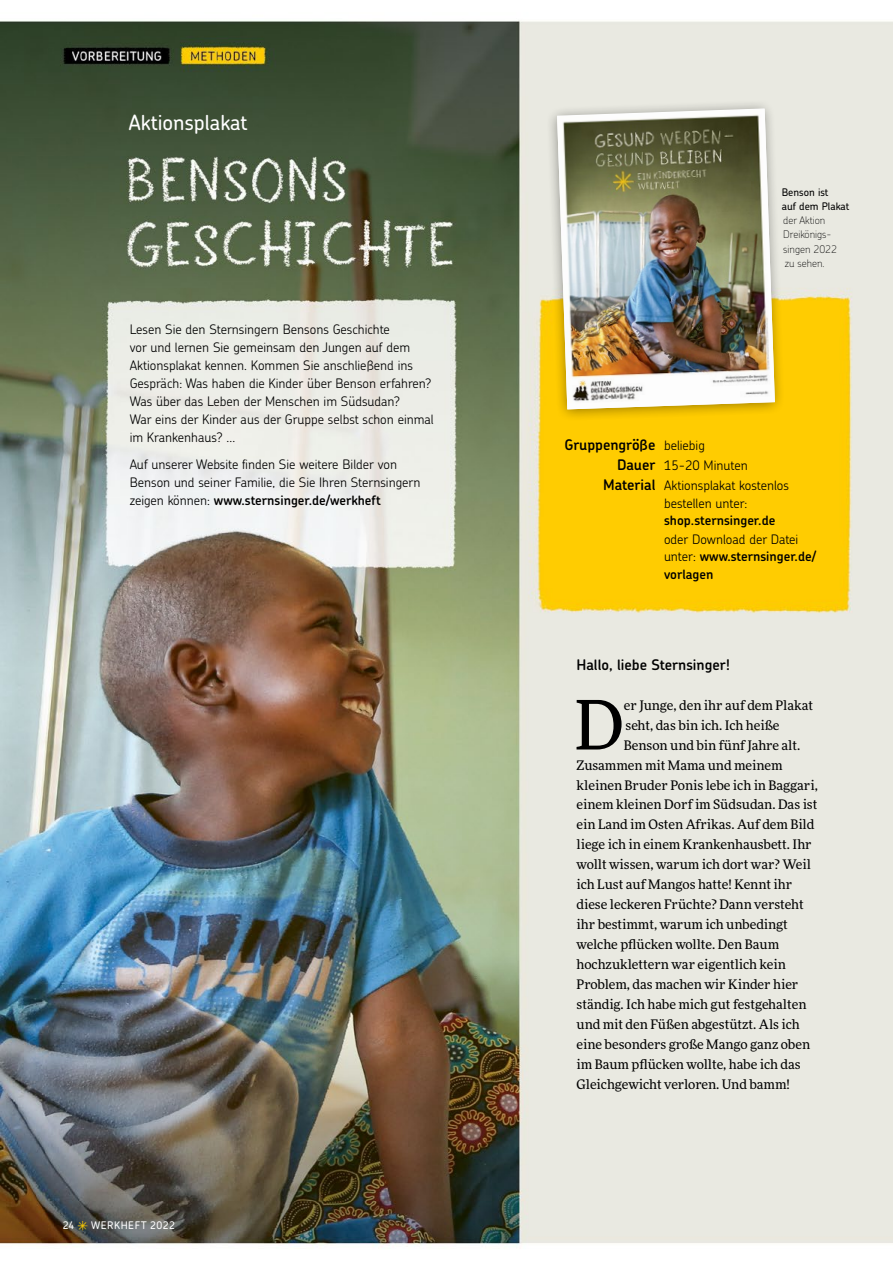
<style>
.page{position:relative;width:893px;height:1263px;background:#fff}
.page>*{position:absolute;margin:0;border:0;box-sizing:border-box;transform-origin:0 0}
.t1{font:67.95px "More Pro";color:#000}
.t2{font:500 21px "Chevin";color:#fff}
.t3{font:600 14.7px "Chevin";color:#000}
.t4{font:13.2px "More Pro";color:#000}
.t5{font:300 13.2px/18px "Chevin";color:#000}
.t6{font:600 13.2px/17.5px "Chevin";color:#000}
.t7{font:100 10.5px/14.2px "Chevin";color:#000}
.t8{font:500 10.5px/14.2px "Chevin";color:#000}
.t9{font:500 10.5px "Chevin";letter-spacing:.05em;color:#fff}
.s1{font-weight:600}
.s2{font-family:"Sternsinger";font-weight:400;color:#fc0}
.s3{font-weight:300;font-size:13.2px}
.s4{font-weight:600;font-size:14.7px}
.s5{font-weight:300}
</style>
<div class="page">
<img style="left:0;top:21px;width:893px;height:1226px">
<svg style="left:545px;top:96px;width:242px;height:326px;background:#ecd77e"></svg>
<img style="left:557px;top:109px;width:218px;height:300px">
<h2 class="t2" style="left:129px;top:109px;width:120px">Aktionsplakat</h2>
<p class="t5" style="left:130px;top:320px;width:306px">Lesen Sie den Sternsingern Bensons Geschichte<br>vor und lernen Sie gemeinsam den Jungen auf dem Aktionsplakat kennen. Kommen Sie anschließend ins Gespräch: Was haben die Kinder über Benson erfahren?<br>Was über das Leben der Menschen im Südsudan?<br>War eins der Kinder aus der Gruppe selbst schon einmal im Krankenhaus? ...</p>
<p class="t5" style="left:130px;top:455px;width:292px">Auf unserer Website finden Sie weitere Bilder von<br>Benson und seiner Familie, die Sie Ihren Sternsingern zeigen können: <span class="s1">www.sternsinger.de/werkheft</span></p>
<p class="t9" style="left:63px;top:1218px;width:114px">24 <span class="s2">*</span> WERKHEFT 2022</p>
<p class="t8" style="left:782px;top:184px;width:69px">Benson ist<br>auf dem Plakat</p>
<p class="t7" style="left:783px;top:213px;width:55px">der Aktion<br>Dreikönigs&shy;singen 2022 zu sehen.</p>
<p class="t3" style="left:564px;top:435px;width:142px">Gruppengröße <span class="s3">beliebig</span></p>
<p class="t5" style="left:603px;top:455px;width:187px;line-height:20px;text-indent:14px"><span class="s4">Dauer</span> 15-20 Minuten<br><span class="s4">Material</span> Aktionsplakat kostenlos</p>
<p class="t5" style="left:664px;top:494px;width:85px">bestellen unter:</p>
<p class="t6" style="left:664px;top:511px;width:113px">shop.sternsinger.de</p>
<p class="t6" style="left:664px;top:530px;width:154px"><span class="s5">oder Download der Datei unter:</span> www.sternsinger.de/ vorlagen</p>
<p class="t3" style="left:576px;top:655px;width:155px">Hallo, liebe Sternsinger!</p>
<h1 class="t1" style="left:574px;top:679px;width:51px">D</h1>
<p class="t4" style="left:624px;top:696px;width:191px">er Junge, den ihr auf dem Plakat</p>
<p class="t4" style="left:625px;top:716px;width:155px">seht, das bin ich. Ich heiße</p>
<p class="t4" style="left:624px;top:736px;width:178px">Benson und bin fünf Jahre alt.</p>
<p class="t4" style="left:576px;top:756px;width:207px">Zusammen mit Mama und meinem</p>
<p class="t4" style="left:576px;top:776px;width:243px">kleinen Bruder Ponis lebe ich in Baggari,</p>
<p class="t4" style="left:576px;top:796px;width:242px">einem kleinen Dorf im Südsudan. Das ist</p>
<p class="t4" style="left:576px;top:816px;width:239px">ein Land im Osten Afrikas. Auf dem Bild</p>
<p class="t4" style="left:576px;top:836px;width:237px">liege ich in einem Krankenhausbett. Ihr</p>
<p class="t4" style="left:576px;top:856px;width:236px">wollt wissen, warum ich dort war? Weil</p>
<p class="t4" style="left:576px;top:876px;width:217px">ich Lust auf Mangos hatte! Kennt ihr</p>
<p class="t4" style="left:576px;top:896px;width:229px">diese leckeren Früchte? Dann versteht</p>
<p class="t4" style="left:576px;top:916px;width:213px">ihr bestimmt, warum ich unbedingt</p>
<p class="t4" style="left:576px;top:936px;width:204px">welche pflücken wollte. Den Baum</p>
<p class="t4" style="left:576px;top:956px;width:211px">hochzuklettern war eigentlich kein</p>
<p class="t4" style="left:576px;top:976px;width:223px">Problem, das machen wir Kinder hier</p>
<p class="t4" style="left:576px;top:996px;width:231px">ständig. Ich habe mich gut festgehalten</p>
<p class="t4" style="left:576px;top:1016px;width:225px">und mit den Füßen abgestützt. Als ich</p>
<p class="t4" style="left:576px;top:1036px;width:235px">eine besonders große Mango ganz oben</p>
<p class="t4" style="left:576px;top:1056px;width:226px">im Baum pflücken wollte, habe ich das</p>
<p class="t4" style="left:576px;top:1075px;width:215px">Gleichgewicht verloren. Und bamm!</p>
</div>
